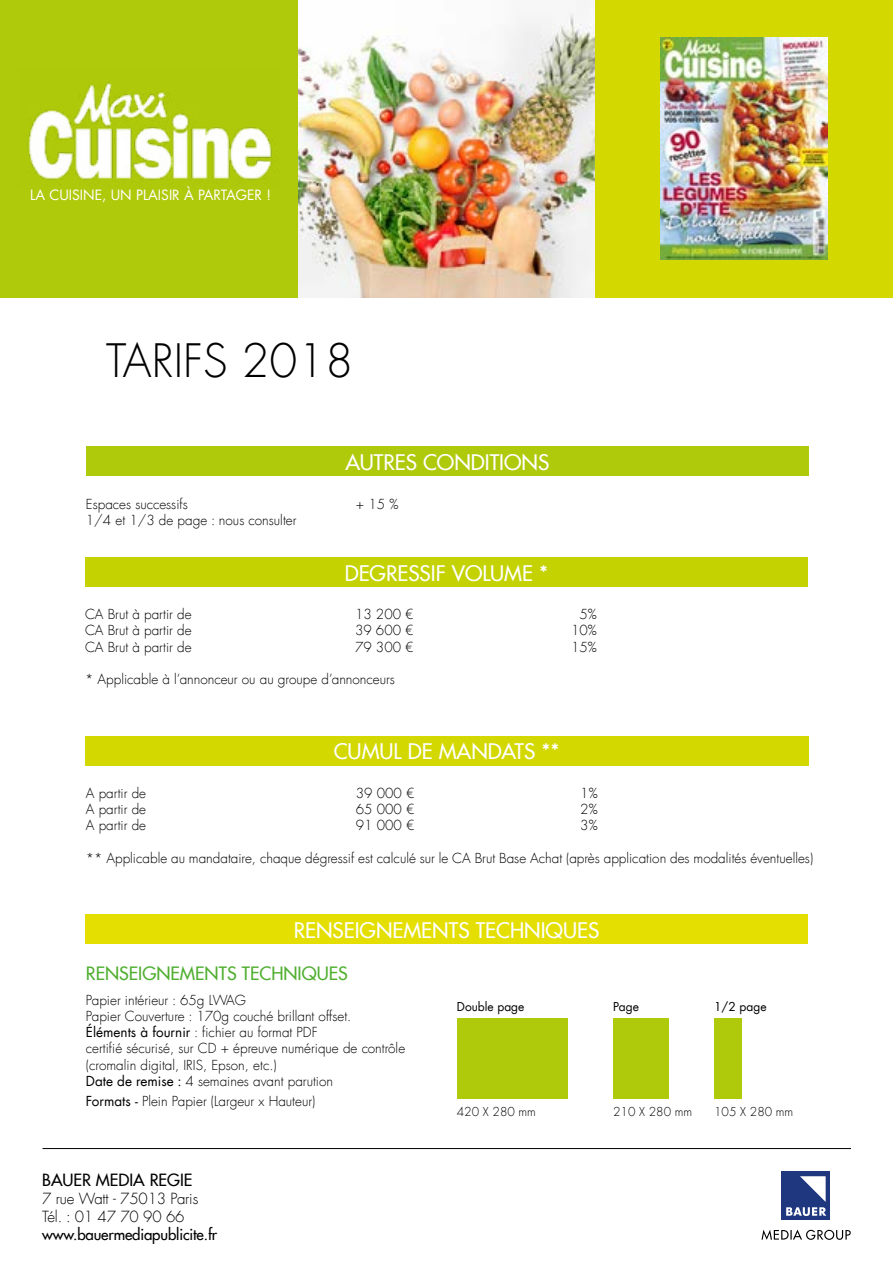
<style>
.page{position:relative;width:893px;height:1263px;background:#fff}
.page>*{position:absolute;margin:0;border:0;box-sizing:border-box;transform-origin:0 0}
.t1{font:300 45px "Futura Com";color:#000}
.t2{font:500 21px "Futura Com";color:#fff}
.t3{font:500 18px "Futura Com";color:#50af31}
.t4{font:500 16.5px "Futura Com";color:#000}
.t5{font:300 15px/18px "Futura Com";letter-spacing:-.01em;color:#000}
.t6{font:500 15px "Futura Com";letter-spacing:-.01em;color:#000}
.t7{font:13.8px "Futura Com";color:#fff}
.t8{font:300 13.5px/16.2px "Futura Com";color:#000}
.t9{font:300 12px "Futura Com";color:#000}
.t10{font:12px "Futura Com";color:#000}
.s1{font-weight:400}
</style>
<div class="page">
<img style="left:298px;top:12px;width:297px;height:286px">
<div style="left:0;top:0;width:298px;height:298px;background:#afca0b"></div>
<img style="left:28px;top:82px;width:244px;height:98px">
<div style="left:595px;top:0;width:298px;height:298px;background:#d3d800"></div>
<img style="left:661px;top:38px;width:166px;height:222px">
<svg style="left:761px;top:1229px;width:90px;height:11px"></svg>
<div style="left:781px;top:1171px;width:49px;height:49px;background:#1f377f"></div>
<svg style="left:786px;top:1176px;width:40px;height:40px"></svg>
<hr style="left:43px;top:1148px;width:808px;height:1px;background:#000">
<div style="left:85px;top:736px;width:723px;height:29px;background:#d3d800"></div>
<div style="left:85px;top:914px;width:723px;height:30px;background:#e4df00"></div>
<div style="left:457px;top:1018px;width:110px;height:81px;background:#afca0b"></div>
<div style="left:613px;top:1018px;width:55px;height:81px;background:#afca0b"></div>
<div style="left:714px;top:1018px;width:28px;height:81px;background:#afca0b"></div>
<div style="left:85px;top:557px;width:723px;height:30px;background:#c3d200"></div>
<div style="left:86px;top:446px;width:723px;height:30px;background:#afca0b"></div>
<p class="t7" style="left:30px;top:185px;width:242px">LA CUISINE, UN PLAISIR À PARTAGER !</p>
<h1 class="t1" style="left:106px;top:331px;width:248px">TARIFS 2018</h1>
<h2 class="t2" style="left:345px;top:447px;width:205px">AUTRES CONDITIONS</h2>
<p class="t8" style="left:86px;top:496px;width:103px">Espaces successifs</p>
<p class="t8" style="left:356px;top:496px;width:44px">+ 15 %</p>
<p class="t8" style="left:86px;top:512px;width:212px">1/4 et 1/3 de page : nous consulter</p>
<h2 class="t2" style="left:345px;top:557px;width:205px">DEGRESSIF VOLUME *</h2>
<p class="t8" style="left:85px;top:606px;width:108px">CA Brut à partir de</p>
<p class="t8" style="left:355px;top:606px;width:60px">13 200 €</p>
<p class="t8" style="left:579px;top:606px;width:19px">5%</p>
<p class="t8" style="left:85px;top:622px;width:108px">CA Brut à partir de</p>
<p class="t8" style="left:355px;top:622px;width:60px">39 600 €</p>
<p class="t8" style="left:571px;top:622px;width:27px">10%</p>
<p class="t8" style="left:85px;top:639px;width:108px">CA Brut à partir de</p>
<p class="t8" style="left:355px;top:639px;width:60px">79 300 €</p>
<p class="t8" style="left:571px;top:639px;width:27px">15%</p>
<p class="t8" style="left:85px;top:671px;width:311px">* Applicable à l’annonceur ou au groupe d’annonceurs</p>
<h2 class="t2" style="left:334px;top:736px;width:227px">CUMUL DE MANDATS **</h2>
<p class="t8" style="left:86px;top:785px;width:62px">A partir de</p>
<p class="t8" style="left:356px;top:785px;width:60px">39 000 €</p>
<p class="t8" style="left:580px;top:785px;width:19px">1%</p>
<p class="t8" style="left:86px;top:801px;width:62px">A partir de</p>
<p class="t8" style="left:356px;top:801px;width:60px">65 000 €</p>
<p class="t8" style="left:580px;top:801px;width:19px">2%</p>
<p class="t8" style="left:86px;top:817px;width:62px">A partir de</p>
<p class="t8" style="left:356px;top:817px;width:60px">91 000 €</p>
<p class="t8" style="left:580px;top:817px;width:19px">3%</p>
<p class="t8" style="left:86px;top:850px;width:729px">** Applicable au mandataire, chaque dégressif est calculé sur le CA Brut Base Achat (après application des modalités éventuelles)</p>
<h2 class="t2" style="left:294px;top:914px;width:307px">RENSEIGNEMENTS TECHNIQUES</h2>
<h3 class="t3" style="left:86px;top:960px;width:263px">RENSEIGNEMENTS TECHNIQUES</h3>
<p class="t8" style="left:86px;top:992px;width:321px">Papier intérieur : 65g LWAG<br>Papier Couverture : 170g couché brillant offset.<br><span class="s1">Éléments à fournir</span> : fichier au format PDF<br>certifié sécurisé, sur CD + épreuve numérique de contrôle (cromalin digital, IRIS, Epson, etc.)<br><span class="s1">Date de remise :</span> 4 semaines avant parution</p>
<p class="t8" style="left:86px;top:1093px;width:231px"><span class="s1">Formats -</span> Plein Papier (Largeur x Hauteur)</p>
<p class="t10" style="left:457px;top:999px;width:69px">Double page</p>
<p class="t10" style="left:613px;top:999px;width:27px">Page</p>
<p class="t10" style="left:714px;top:999px;width:54px">1/2 page</p>
<p class="t9" style="left:457px;top:1103px;width:81px">420 X 280 mm</p>
<p class="t9" style="left:613px;top:1103px;width:81px">210 X 280 mm</p>
<p class="t9" style="left:714px;top:1103px;width:81px">105 X 280 mm</p>
<p class="t4" style="left:42px;top:1167px;width:152px">BAUER MEDIA REGIE</p>
<p class="t5" style="left:42px;top:1189px;width:158px">7 rue Watt - 75013 Paris<br>Tél. : 01 47 70 90 66</p>
<p class="t6" style="left:42px;top:1223px;width:176px">www.bauermediapublicite.fr</p>
</div>
